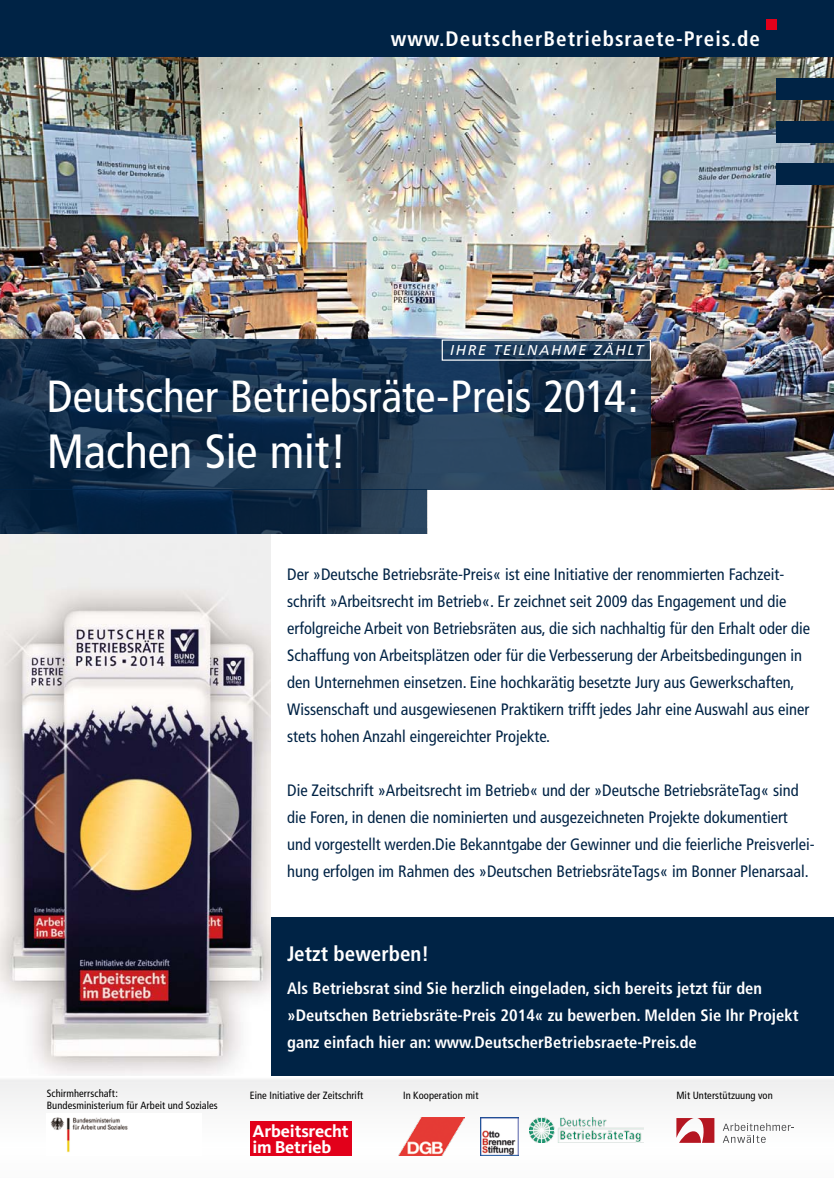
<style>
.page{position:relative;width:834px;height:1178px;background:#fff}
.page>*{position:absolute;margin:0;border:0;box-sizing:border-box;transform-origin:0 0}
.t1{font:condensed 48px "Frutiger";letter-spacing:-.005em;color:#fff}
.t2{font:condensed 45px "Frutiger";color:#fff}
.t3{font:700 condensed 21px "Frutiger";letter-spacing:.05em;color:#fff}
.t4{font:700 condensed 21px "Frutiger";color:#fff}
.t5{font:700 17.7px/16.2px "Kievit";letter-spacing:-.01em;color:#fff}
.t6{font:condensed 16.5px/27px "Frutiger";color:#002345}
.t7{font:700 condensed 16.5px/27px "Frutiger";color:#fff}
.t8{font:italic 14.25px "Frutiger";letter-spacing:.12em;color:#fff}
.t9{font:condensed 10.5px "Frutiger";letter-spacing:.005em;color:#000}
</style>
<div class="page">
<div style="left:0;top:0;width:833px;height:57px;background:#002345"></div>
<div style="left:765px;top:19px;width:11px;height:11px;background:#e2001a"></div>
<div style="left:0;top:917px;width:833px;height:261px;background:#002345"></div>
<img style="left:0;top:534px;width:270px;height:542px">
<img style="left:0;top:57px;width:833px;height:433px">
<div style="left:776px;top:79px;width:57px;height:21px;background:#002345"></div>
<div style="left:776px;top:121px;width:57px;height:21px;background:#002345"></div>
<div style="left:776px;top:164px;width:57px;height:21px;background:#002345"></div>
<div style="left:0;top:1076px;width:833px;height:102px;background:#f8f8f8"></div>
<div style="left:47px;top:1114px;width:154px;height:42px;background:#fff"></div>
<img style="left:50px;top:1117px;width:78px;height:36px">
<div style="left:250px;top:1121px;width:101px;height:35px;background:#e2001a"></div>
<img style="left:529px;top:1117px;width:114px;height:26px">
<img style="left:480px;top:1117px;width:38px;height:38px">
<img style="left:399px;top:1117px;width:65px;height:38px">
<svg style="left:0;top:339px;width:651px;height:151px;background:#17314d"></svg>
<svg style="left:0;top:490px;width:426px;height:44px;background:#0c2743"></svg>
<svg style="left:676px;top:1118px;width:38px;height:25px"></svg>
<svg style="left:722px;top:1123px;width:71px;height:20px"></svg>
<p class="t3" style="left:390px;top:26px;width:371px">www.DeutscherBetriebsraete-Preis.de</p>
<p class="t8" style="left:450px;top:342px;width:195px">IHRE TEILNAHME ZÄHLT</p>
<h2 class="t2" style="left:47px;top:370px;width:593px">Deutscher Betriebsräte-Preis 2014:</h2>
<h1 class="t1" style="left:47px;top:424px;width:301px">Machen Sie mit!</h1>
<p class="t6" style="left:287px;top:561px;width:524px">Der »Deutsche Betriebsräte-Preis« ist eine Initiative der renommierten Fachzeit&shy;schrift »Arbeitsrecht im Betrieb«. Er zeichnet seit 2009 das Engagement und die erfolgreiche Arbeit von Betriebsräten aus, die sich nachhaltig für den Erhalt oder die Schaffung von Arbeitsplätzen oder für die Verbesserung der Arbeitsbedingungen in den Unternehmen einsetzen. Eine hochkarätig besetzte Jury aus Gewerkschaften, Wissenschaft und ausgewiesenen Praktikern trifft jedes Jahr eine Auswahl aus einer stets hohen Anzahl eingereichter Projekte.</p>
<p class="t6" style="left:287px;top:777px;width:529px">Die Zeitschrift »Arbeitsrecht im Betrieb« und der »Deutsche BetriebsräteTag« sind die Foren, in denen die nominierten und ausgezeichneten Projekte dokumentiert und vorgestellt werden.Die Bekanntgabe der Gewinner und die feierliche Preisverlei&shy;hung erfolgen im Rahmen des »Deutschen BetriebsräteTags« im Bonner Plenarsaal.</p>
<p class="t4" style="left:287px;top:941px;width:143px">Jetzt bewerben!</p>
<p class="t7" style="left:287px;top:975px;width:512px">Als Betriebsrat sind Sie herzlich eingeladen, sich bereits jetzt für den »Deutschen Betriebsräte-Preis 2014« zu bewerben. Melden Sie Ihr Projekt ganz einfach hier an: www.DeutscherBetriebsraete-Preis.de</p>
<p class="t9" style="left:47px;top:1087px;width:73px">Schirmherrschaft:</p>
<p class="t9" style="left:403px;top:1089px;width:77px">In Kooperation mit</p>
<p class="t9" style="left:676px;top:1089px;width:98px">Mit Unterstützuung von</p>
<p class="t9" style="left:47px;top:1099px;width:172px">Bundesministerium für Arbeit und Soziales</p>
<p class="t9" style="left:250px;top:1089px;width:115px">Eine Initiative der Zeitschrift</p>
<p class="t5" style="left:252px;top:1122px;width:98px">Arbeitsrecht im Betrieb</p>
</div>
